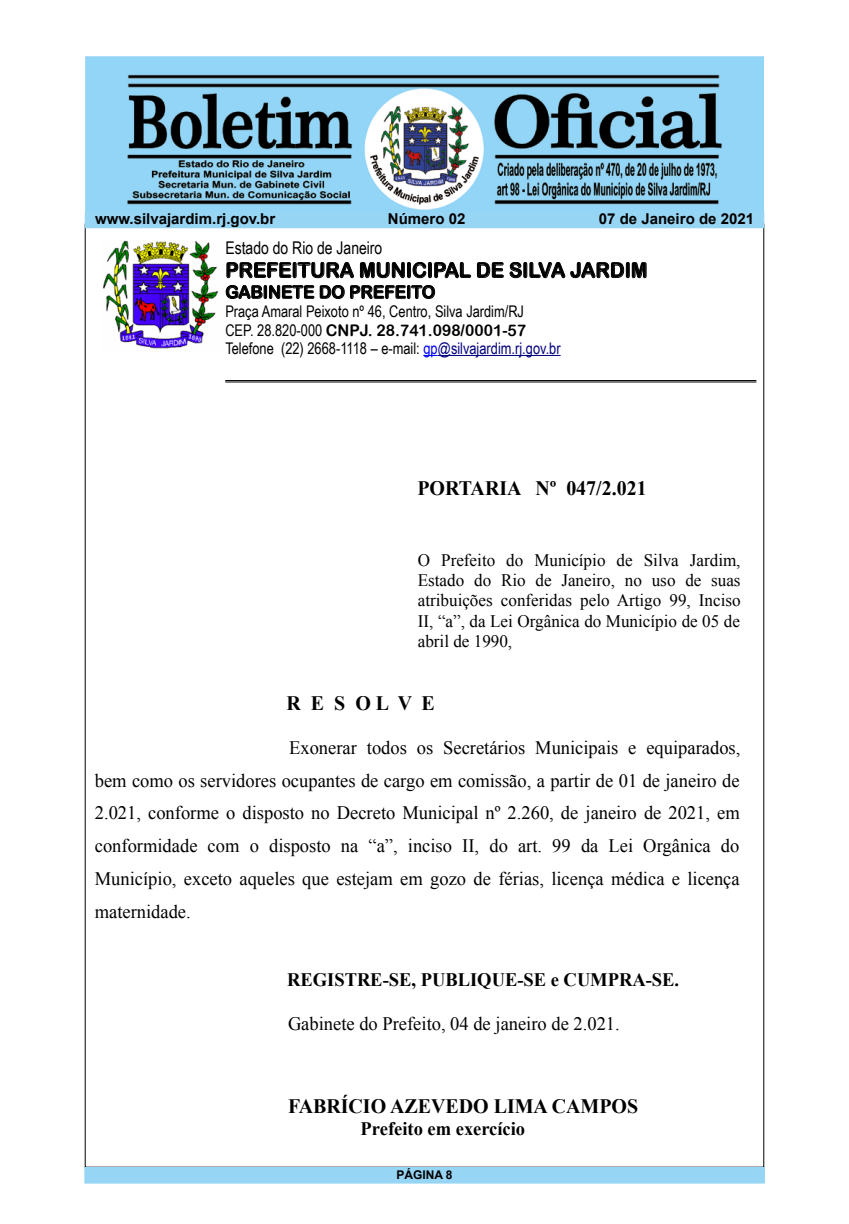
<style>
.page{position:relative;width:849px;height:1224px;background:#fff}
.page>*{position:absolute;margin:0;border:0;box-sizing:border-box;transform-origin:0 0}
.t1{font:700 20.5px "Times New Roman";color:#000}
.t2{font:20.5px "Arial Rounded MT Bold";color:#000}
.t3{font:19px/32.7px "Times New Roman";color:#000;text-align:justify}
.t4{font:700 19px "Times New Roman";color:#000}
.t5{font:17.5px/20.2px "Times New Roman";color:#000;text-align:justify}
.t6{font:17.5px "Arial Narrow";color:#000}
.t7{font:17.5px "Arial Rounded MT Bold";color:#000}
.t8{font:16.1px "Arial Narrow";color:#000}
.t9{font:16.1px "Arial Rounded MT Bold";letter-spacing:-.005em;color:#000}
.t10{font:700 15px "Arial";color:#000}
.t11{font:700 12px "Arial";color:#000}
.s1{font-family:"Arial Narrow"}
.s2{color:#00f}
.s3{color:#000080}
</style>
<div class="page">
<img style="left:85px;top:57px;width:679px;height:155px">
<div style="left:85px;top:1168px;width:679px;height:15px;background:#96d5f4"></div>
<div style="left:85px;top:1167px;width:679px;height:16px;border:1px solid #96d5f4"></div>
<div style="left:85px;top:212px;width:679px;height:16px;background:#96d5f4"></div>
<img style="left:102px;top:240px;width:117px;height:109px">
<hr style="left:225px;top:380px;width:531px;height:1px;background:#000">
<hr style="left:225px;top:382px;width:531px;height:1px;background:#000">
<svg style="left:423px;top:355px;width:14px;height:1px"></svg>
<hr style="left:438px;top:355px;width:122px;height:1px;background:#000080">
<p class="t10" style="left:95px;top:209px;width:182px">www.silvajardim.rj.gov.br</p>
<p class="t10" style="left:388px;top:209px;width:79px">Número 02</p>
<p class="t10" style="left:599px;top:209px;width:157px">07 de Janeiro de 2021</p>
<p class="t6" style="left:225px;top:242px;width:158px">Estado do Rio de Janeiro</p>
<p class="t2" style="left:225px;top:258px;width:423px">PREFEITURA MUNICIPAL DE SILVA JARDIM</p>
<p class="t7" style="left:225px;top:282px;width:211px">GABINETE DO PREFEITO</p>
<p class="t8" style="left:225px;top:305px;width:300px">Praça Amaral Peixoto nº 46, Centro, Silva Jardim/RJ</p>
<p class="t9" style="left:225px;top:321px;width:302px"><span class="s1">CEP. 28.820-000</span> CNPJ. 28.741.098/0001-57</p>
<p class="t8" style="left:225px;top:342px;width:337px">Telefone (22) 2668-1118 – e-mail: <span class="s2">gp</span> <span class="s3">@silvajardim.rj.gov.br</span></p>
<p class="t1" style="left:417px;top:477px;width:231px">PORTARIA Nº 047/2.021</p>
<p class="t5" style="left:418px;top:552px;width:324px">O Prefeito do Município de Silva Jardim, Estado do Rio de Janeiro, no uso de suas atribuições conferidas pelo Artigo 99, Inciso II, “a”, da Lei Orgânica do Município de 05 de abril de 1990,</p>
<p class="t1" style="left:287px;top:692px;width:150px">R E S O L V E</p>
<p class="t3" style="left:95px;top:733px;width:647px;text-indent:194px">Exonerar todos os Secretários Municipais e equiparados, bem como os servidores ocupantes de cargo em comissão, a partir de 01 de janeiro de 2.021, conforme o disposto no Decreto Municipal nº 2.260, de janeiro de 2021, em conformidade com o disposto na “a”, inciso II, do art. 99 da Lei Orgânica do Município, exceto aqueles que estejam em gozo de férias, licença médica e licença maternidade.</p>
<p class="t4" style="left:287px;top:969px;width:393px">REGISTRE-SE, PUBLIQUE-SE e CUMPRA-SE.</p>
<p class="t3" style="left:288px;top:1009px;width:333px">Gabinete do Prefeito, 04 de janeiro de 2.021.</p>
<p class="t1" style="left:288px;top:1095px;width:351px">FABRÍCIO AZEVEDO LIMA CAMPOS</p>
<p class="t4" style="left:360px;top:1118px;width:166px">Prefeito em exercício</p>
<p class="t11" style="left:396px;top:1167px;width:58px">PÁGINA 8</p>
</div>
